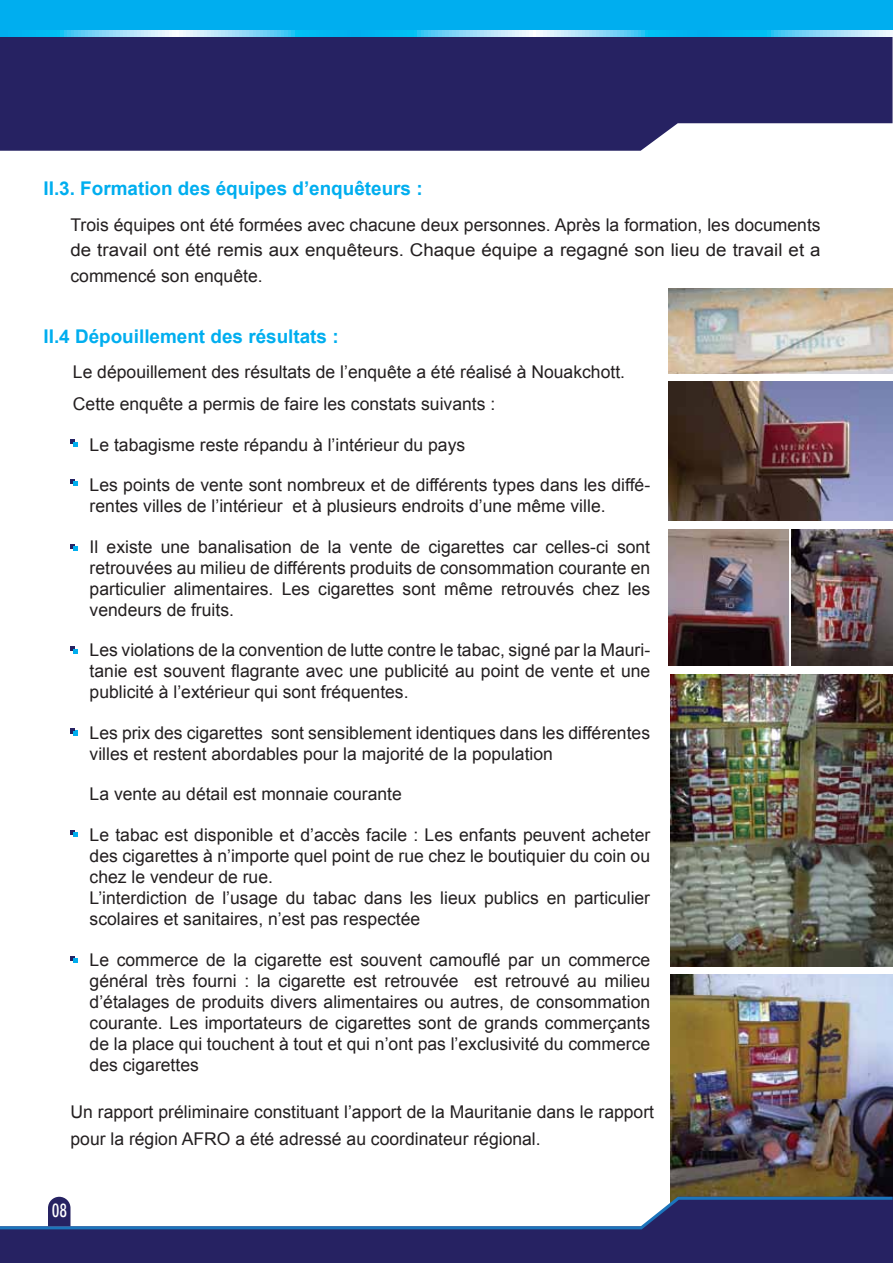
<style>
.page{position:relative;width:893px;height:1263px;background:#fff}
.page>*{position:absolute;margin:0;border:0;box-sizing:border-box;transform-origin:0 0}
.t1{font:500 condensed 19.2px "Helvetica Neue LT Std";color:#fff;scale:.77 1}
.t2{font:700 18.9px "Arial";color:#00aeef}
.t3{font:17.55px/21px "Arial";color:#231f20}
</style>
<div class="page">
<img style="left:670px;top:975px;width:223px;height:222px">
<div style="left:0;top:1229px;width:893px;height:34px;background:#262262"></div>
<svg style="left:0;top:1197px;width:893px;height:32px"></svg>
<svg style="left:70px;top:439px;width:7px;height:7px"></svg>
<svg style="left:70px;top:479px;width:7px;height:7px"></svg>
<svg style="left:70px;top:544px;width:7px;height:7px"></svg>
<svg style="left:70px;top:646px;width:7px;height:7px"></svg>
<svg style="left:70px;top:830px;width:7px;height:7px"></svg>
<svg style="left:70px;top:956px;width:7px;height:7px"></svg>
<svg style="left:0;top:37px;width:893px;height:114px;background:#34306c"></svg>
<div style="left:0;top:0;width:893px;height:32px;background:#00aeef"></div>
<svg style="left:0;top:30px;width:893px;height:7px;background:#66d1f6"></svg>
<svg style="left:70px;top:728px;width:7px;height:8px"></svg>
<img style="left:669px;top:289px;width:224px;height:84px">
<img style="left:669px;top:382px;width:224px;height:139px">
<img style="left:669px;top:530px;width:119px;height:135px">
<img style="left:791px;top:530px;width:102px;height:135px">
<img style="left:670px;top:674px;width:223px;height:292px">
<p class="t2" style="left:44px;top:176px;width:381px">II.3. Formation des équipes d’enquêteurs :</p>
<p class="t3" style="left:70px;top:212px;width:752px;line-height:25.5px;text-align:justify">Trois équipes ont été formées avec chacune deux personnes. Après la formation, les documents de travail ont été remis aux enquêteurs. Chaque équipe a regagné son lieu de travail et a commencé son enquête.</p>
<p class="t2" style="left:44px;top:323px;width:297px">II.4 Dépouillement des résultats :</p>
<p class="t3" style="left:73px;top:357px;width:554px;line-height:31.5px">Le dépouillement des résultats de l’enquête a été réalisé à Nouakchott.<br>Cette enquête a permis de faire les constats suivants :</p>
<p class="t3" style="left:90px;top:434px;width:377px">Le tabagisme reste répandu à l’intérieur du pays</p>
<p class="t3" style="left:90px;top:475px;width:562px">Les points de vente sont nombreux et de différents types dans les diffé&shy;rentes villes de l’intérieur et à plusieurs endroits d’une même ville.</p>
<p class="t3" style="left:90px;top:536px;width:562px;text-align:justify">Il existe une banalisation de la vente de cigarettes car celles-ci sont retrouvées au milieu de différents produits de consommation courante en particulier alimentaires. Les cigarettes sont même retrouvés chez les vendeurs de fruits.</p>
<p class="t3" style="left:90px;top:640px;width:562px;text-align:justify">Les violations de la convention de lutte contre le tabac, signé par la Mauri&shy;tanie est souvent flagrante avec une publicité au point de vente et une publicité à l’extérieur qui sont fréquentes.</p>
<p class="t3" style="left:90px;top:722px;width:562px">Les prix des cigarettes sont sensiblement identiques dans les différentes villes et restent abordables pour la majorité de la population</p>
<p class="t3" style="left:90px;top:784px;width:314px">La vente au détail est monnaie courante</p>
<p class="t3" style="left:90px;top:824px;width:562px">Le tabac est disponible et d’accès facile : Les enfants peuvent acheter des cigarettes à n’importe quel point de rue chez le boutiquier du coin ou chez le vendeur de rue.<br>L’interdiction de l’usage du tabac dans les lieux publics en particulier scolaires et sanitaires, n’est pas respectée</p>
<p class="t3" style="left:90px;top:949px;width:562px;text-align:justify">Le commerce de la cigarette est souvent camouflé par un commerce général très fourni : la cigarette est retrouvée est retrouvé au milieu d’étalages de produits divers alimentaires ou autres, de consommation courante. Les importateurs de cigarettes sont de grands commerçants de la place qui touchent à tout et qui n’ont pas l’exclusivité du commerce des cigarettes</p>
<p class="t3" style="left:70px;top:1099px;width:585px;line-height:27px">Un rapport préliminaire constituant l’apport de la Mauritanie dans le rapport pour la région AFRO a été adressé au coordinateur régional.</p>
<p class="t1" style="left:52px;top:1199px;width:21px">08</p>
</div>
